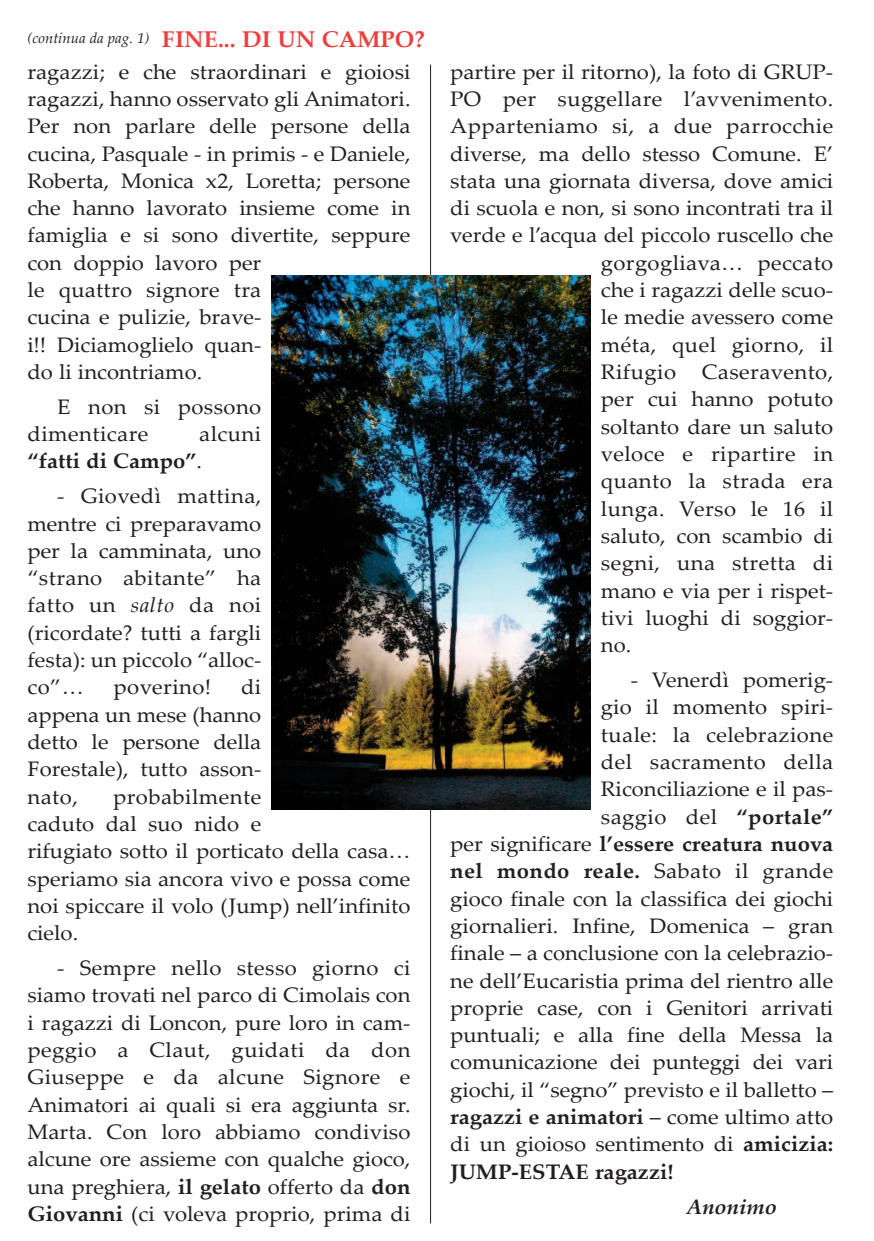
<style>
.page{position:relative;width:874px;height:1241px;background:#fff}
.page>*{position:absolute;margin:0;border:0;box-sizing:border-box;transform-origin:0 0}
.t1{font:21px/27.3px "Palatino Linotype";color:#231f20;text-align:justify;scale:1.05 1}
.t2{font:21px/27.3px "Palatino Linotype";letter-spacing:.02em;color:#231f20;scale:1.05 1}
.t3{font:700 21px/27.3px "Palatino Linotype";color:#231f20;scale:1.05 1}
.t4{font:italic 700 21px "Palatino Linotype";color:#231f20;scale:1.05 1}
.t5{font:italic 14.88px "Palatino Linotype";color:#231f20}
.s1{font-weight:700;font-style:normal;font-size:22.75px;color:#ee3f3e}
.s2{font-weight:400}
.s3{font-style:italic}
.s4{font-weight:700}
</style>
<div class="page">
<hr style="left:430px;top:64px;width:1px;height:1159px;background:#231f20">
<img style="left:272px;top:275px;width:318px;height:534px">
<p class="t5" style="left:27px;top:32px;width:399px">(continua da pag. 1) <span class="s1">FINE... DI UN CAMPO?</span></p>
<p class="t1" style="left:27px;top:60px;width:366px;text-align:left">ragazzi; e che straordinari e gioiosi ragazzi, hanno osservato gli Animatori.<br>Per non parlare delle persone della cucina, Pasquale - in primis - e Daniele,<br>Roberta, Monica x2, Loretta; persone che hanno lavorato insieme come in famiglia e si sono divertite, seppure con doppio lavoro per<br>le quattro signore tra<br>cucina e pulizie, brave-<br>i!! Diciamoglielo quan-<br>do li incontriamo.</p>
<p class="t2" style="left:27px;top:395px;width:224px;text-indent:30px">E non si possono dimenticare</p>
<p class="t3" style="left:27px;top:422px;width:224px;text-indent:172px"><span class="s2">alcuni </span>“fatti di Campo”<span class="s2">.</span></p>
<p class="t1" style="left:27px;top:485px;width:224px;text-indent:30px">- Giovedì mattina, mentre ci preparavamo per la camminata, uno “strano abitante” ha fatto un <span class="s3">salto</span> da noi (ricordate? tutti a fargli festa): un piccolo “alloc&shy;co”…</p>
<p class="t1" style="left:27px;top:676px;width:224px;text-indent:213px">di appena un mese (hanno detto le persone della Forestale), tutto asson&shy;nato,</p>
<p class="t2" style="left:113px;top:676px;width:94px">poverino!</p>
<p class="t1" style="left:27px;top:785px;width:366px;text-align:left;text-indent:86px">probabilmente<br>caduto dal suo nido e<br>rifugiato sotto il porticato della casa… speriamo sia ancora vivo e possa come noi spiccare il volo (Jump) nell’infinito cielo.</p>
<p class="t1" style="left:27px;top:956px;width:366px;text-indent:30px">- Sempre nello stesso giorno ci siamo trovati nel parco di Cimolais con i ragazzi di Loncon, pure loro in cam&shy;peggio a Claut, guidati da don Giuseppe e da alcune Signore e Animatori ai quali si era aggiunta sr.<br>Marta. Con loro abbiamo condiviso alcune ore assieme con qualche gioco, una preghiera, <span class="s4">il gelato</span> offerto da <span class="s4">don Giovanni</span> (ci voleva proprio, prima di</p>
<p class="t1" style="left:450px;top:60px;width:366px">partire per il ritorno), la foto di GRUP-</p>
<p class="t2" style="left:450px;top:87px;width:366px">PO per suggellare l’avvenimento.</p>
<p class="t2" style="left:450px;top:115px;width:366px">Apparteniamo si, a due parrocchie</p>
<p class="t1" style="left:450px;top:142px;width:366px">diverse, ma dello stesso Comune. E’</p>
<p class="t1" style="left:450px;top:169px;width:366px">stata una giornata diversa, dove amici</p>
<p class="t1" style="left:450px;top:197px;width:366px">di scuola e non, si sono incontrati tra il</p>
<p class="t1" style="left:450px;top:224px;width:366px">verde e l’acqua del piccolo ruscello che</p>
<p class="t1" style="left:600px;top:251px;width:223px">gorgogliava… peccato</p>
<p class="t1" style="left:600px;top:279px;width:223px">che i ragazzi delle scuo-</p>
<p class="t1" style="left:600px;top:306px;width:223px">le medie avessero come</p>
<p class="t2" style="left:600px;top:333px;width:223px">méta, quel giorno, il</p>
<p class="t2" style="left:600px;top:360px;width:223px">Rifugio Caseravento,</p>
<p class="t1" style="left:600px;top:388px;width:223px">per cui hanno potuto</p>
<p class="t1" style="left:600px;top:415px;width:223px">soltanto dare un saluto</p>
<p class="t2" style="left:600px;top:442px;width:223px">veloce e ripartire in</p>
<p class="t2" style="left:600px;top:470px;width:223px">quanto la strada era</p>
<p class="t2" style="left:600px;top:497px;width:223px">lunga. Verso le 16 il</p>
<p class="t1" style="left:600px;top:524px;width:223px">saluto, con scambio di</p>
<p class="t2" style="left:600px;top:552px;width:223px">segni, una stretta di</p>
<p class="t1" style="left:600px;top:579px;width:223px">mano e via per i rispet-</p>
<p class="t1" style="left:600px;top:606px;width:223px">tivi luoghi di soggior-</p>
<p class="t1" style="left:600px;top:633px;width:30px">no.</p>
<p class="t1" style="left:630px;top:668px;width:194px">- Venerdì pomerig-</p>
<p class="t1" style="left:600px;top:695px;width:223px">gio il momento spiri-</p>
<p class="t2" style="left:600px;top:723px;width:223px">tuale: la celebrazione</p>
<p class="t2" style="left:600px;top:750px;width:223px">del sacramento della</p>
<p class="t1" style="left:600px;top:777px;width:223px">Riconciliazione e il pas-</p>
<p class="t2" style="left:600px;top:805px;width:223px">saggio del <span class="s4">“portale”</span></p>
<p class="t3" style="left:450px;top:832px;width:366px"><span class="s2">per significare</span> l’essere creatura nuova</p>
<p class="t3" style="left:450px;top:859px;width:366px">nel mondo reale. <span class="s2">Sabato il grande</span></p>
<p class="t1" style="left:450px;top:887px;width:366px">gioco finale con la classifica dei giochi</p>
<p class="t1" style="left:450px;top:914px;width:366px">giornalieri. Infine, Domenica – gran</p>
<p class="t1" style="left:450px;top:941px;width:366px">finale – a conclusione con la celebrazio-</p>
<p class="t1" style="left:450px;top:968px;width:366px">ne dell’Eucaristia prima del rientro alle</p>
<p class="t1" style="left:450px;top:996px;width:366px">proprie case, con i Genitori arrivati</p>
<p class="t1" style="left:450px;top:1023px;width:366px">puntuali; e alla fine della Messa la</p>
<p class="t1" style="left:450px;top:1050px;width:366px">comunicazione dei punteggi dei vari</p>
<p class="t1" style="left:450px;top:1078px;width:366px">giochi, il “segno” previsto e il balletto –</p>
<p class="t3" style="left:450px;top:1105px;width:366px">ragazzi e animatori <span class="s2">– come ultimo atto</span></p>
<p class="t1" style="left:450px;top:1132px;width:366px">di un gioioso sentimento di <span class="s4">amicizia:</span></p>
<p class="t3" style="left:450px;top:1160px;width:214px">JUMP-ESTAE ragazzi!</p>
<p class="t4" style="left:686px;top:1197px;width:88px">Anonimo</p>
</div>
